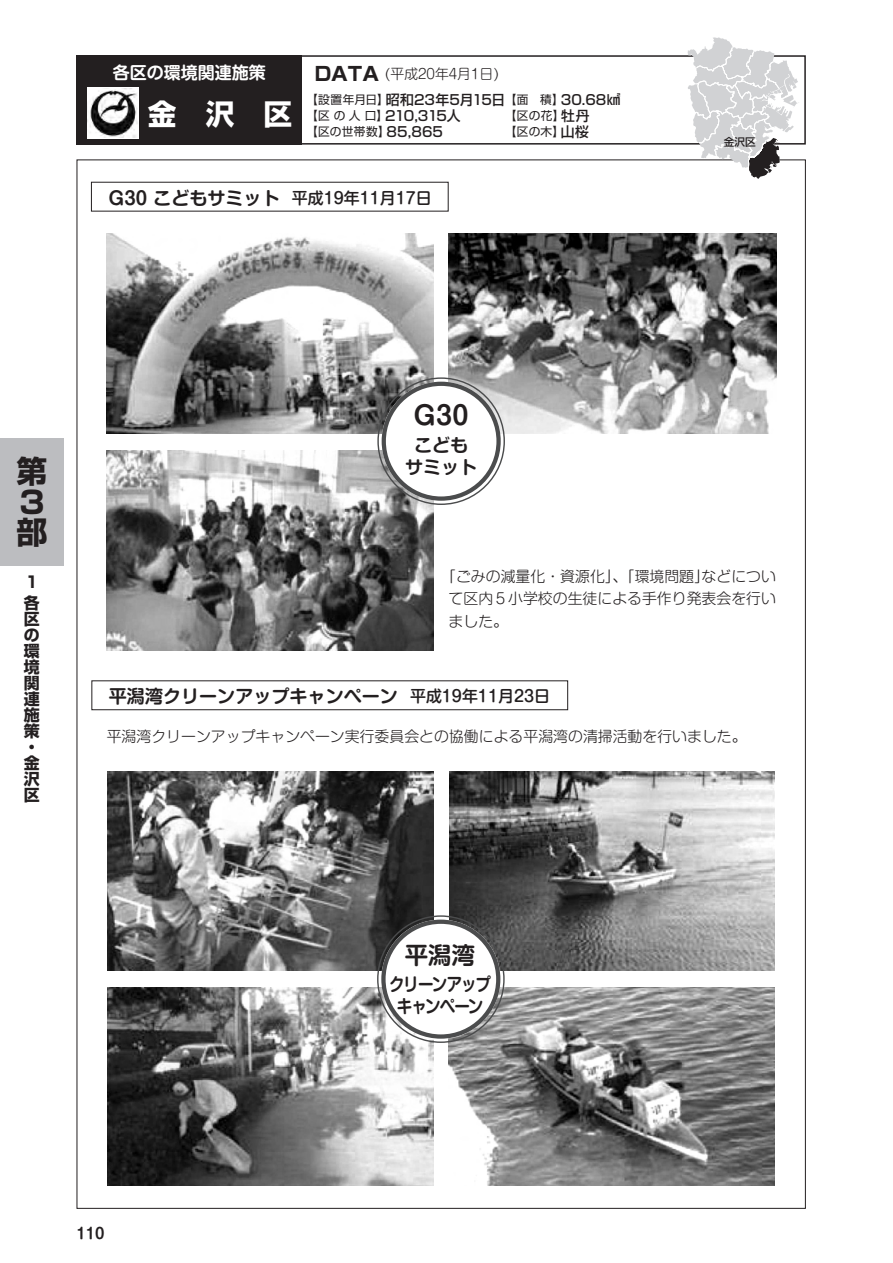
<style>
.page{position:relative;width:893px;height:1263px;background:#fff}
.page>*{position:absolute;margin:0;border:0;box-sizing:border-box;transform-origin:0 0}
.t1{font:700 30.9px/30.9px "Shin Go Pro";color:#231f20;text-align:justify}
.t2{font:700 28.65px "Shin Go Pro";color:#fff}
.t3{font:700 25.5px "Shin M Go Pro De";color:#231f20}
.t4{font:700 23.4px "Shin M Go Pro De";color:#231f20}
.t5{font:700 18px/22.4px "Shin M Go Pro De";color:#231f20;text-align:center}
.t6{font:700 18px/22.4px "Shin M Go Pro De";letter-spacing:-.08em;color:#231f20;text-align:center;scale:.86 1}
.t7{font:700 16.95px "Shin M Go Pro De";color:#fff}
.t8{font:500 15.9px "Shin M Go Pro";color:#231f20}
.t9{font:700 15.9px/15.9px "Shin Go Pro";color:#231f20;text-align:justify}
.t10{font:300 14.85px/22.4px "Shin M Go Pro";color:#231f20;text-align:justify}
.t11{font:700 14.85px "Shin M Go Pro De";color:#231f20}
.t12{font:500 13.8px/15.9px "Shin Go Pro";letter-spacing:-.02em;color:#231f20}
.t13{font:300 13.8px "Shin M Go Pro";color:#231f20}
.t14{font:11.7px/15.9px "Shin Go Pro";letter-spacing:.02em;color:#231f20}
.t15{font:500 10.65px "Shin Go Pro";color:#231f20}
.s1{font-family:"Shin Go Pro";font-weight:700;font-size:19.2px}
.s2{font-weight:400;font-size:11.7px}
.s3{font-weight:500;font-size:13.8px}
.s4{font-family:"Shin M Go Pro De";font-weight:700;font-size:18px}
.s5{font-family:"Shin M Go Pro";font-weight:500;font-size:15.9px}
</style>
<div class="page">
<div style="left:0;top:438px;width:64px;height:128px;background:#bcbdc0"></div>
<div style="left:77px;top:55px;width:729px;height:90px;border:2px solid #231f20"></div>
<div style="left:77px;top:55px;width:225px;height:90px;background:#231f20"></div>
<div style="left:87px;top:87px;width:51px;height:51px;background:#fff"></div>
<img style="left:90px;top:88px;width:48px;height:49px">
<img style="left:106px;top:234px;width:328px;height:200px">
<img style="left:449px;top:234px;width:327px;height:200px">
<img style="left:106px;top:451px;width:328px;height:200px">
<img style="left:108px;top:772px;width:326px;height:198px">
<img style="left:449px;top:772px;width:326px;height:198px">
<img style="left:107px;top:987px;width:326px;height:199px">
<img style="left:449px;top:987px;width:325px;height:199px">
<div style="left:91px;top:680px;width:477px;height:30px;border:1px solid #231f20"></div>
<div style="left:381px;top:919px;width:119px;height:120px;background:#fff;border-radius:50%"></div>
<div style="left:381px;top:919px;width:119px;height:120px;border:4px solid #4b4c4d;border-radius:50%"></div>
<div style="left:382px;top:382px;width:119px;height:119px;background:#fff;border-radius:50%"></div>
<div style="left:382px;top:382px;width:119px;height:119px;border:4px solid #4b4c4d;border-radius:50%"></div>
<svg style="left:687px;top:37px;width:112px;height:142px"></svg>
<p class="t7" style="left:113px;top:59px;width:155px">各区の環境関連施策</p>
<h2 class="t2" style="left:148px;top:91px;width:146px">金沢区</h2>
<p class="t13" style="left:315px;top:62px;width:186px"><span class="s1">DATA</span> (平成20年4月1日)</p>
<p class="t12" style="left:306px;top:90px;width:316px"><span class="s2">【設置年月日】</span>昭和23年5月15日<span class="s2">【面　積】</span>30.68㎢<span class="s2">【区の人口】</span>210,315人</p>
<p class="t14" style="left:306px;top:122px;width:138px">【区の世帯数】<span class="s3">85,865</span></p>
<p class="t14" style="left:505px;top:106px;width:86px">【区の花】<span class="s3">牡丹</span>【区の木】<span class="s3">山桜</span></p>
<p class="t8" style="left:108px;top:185px;width:325px"><span class="s4">G30 こどもサミット</span> 平成19年11月17日</p>
<p class="t15" style="left:724px;top:134px;width:33px">金沢区</p>
<h1 class="t1" style="left:16px;top:452px;width:32px">第3部</h1>
<p class="t9" style="left:24px;top:570px;width:17px;line-height:21.3px">1各</p>
<p class="t9" style="left:24px;top:610px;width:17px">区の環境関連施策・</p>
<p class="t9" style="left:24px;top:753px;width:17px">金沢区</p>
<h3 class="t3" style="left:414px;top:395px;width:57px">G30</h3>
<p class="t5" style="left:405px;top:432px;width:74px">こどもサミット</p>
<p class="t10" style="left:449px;top:563px;width:329px">｢ごみの減量化・資源化｣、｢環境問題｣などについて区内５小学校の生徒による手作り発表会を行いました。</p>
<p class="t5" style="left:109px;top:683px;width:443px">平潟湾クリーンアップキャンペーン <span class="s5">平成19年11月23日</span></p>
<p class="t10" style="left:92px;top:723px;width:656px">　平潟湾クリーンアップキャンペーン実行委員会との協働による平潟湾の清掃活動を行いました。</p>
<h3 class="t4" style="left:405px;top:936px;width:72px">平潟湾</h3>
<p class="t6" style="left:389px;top:971px;width:120px">クリーンアップキャンペーン</p>
<p class="t11" style="left:77px;top:1221px;width:30px">110</p>
</div>
